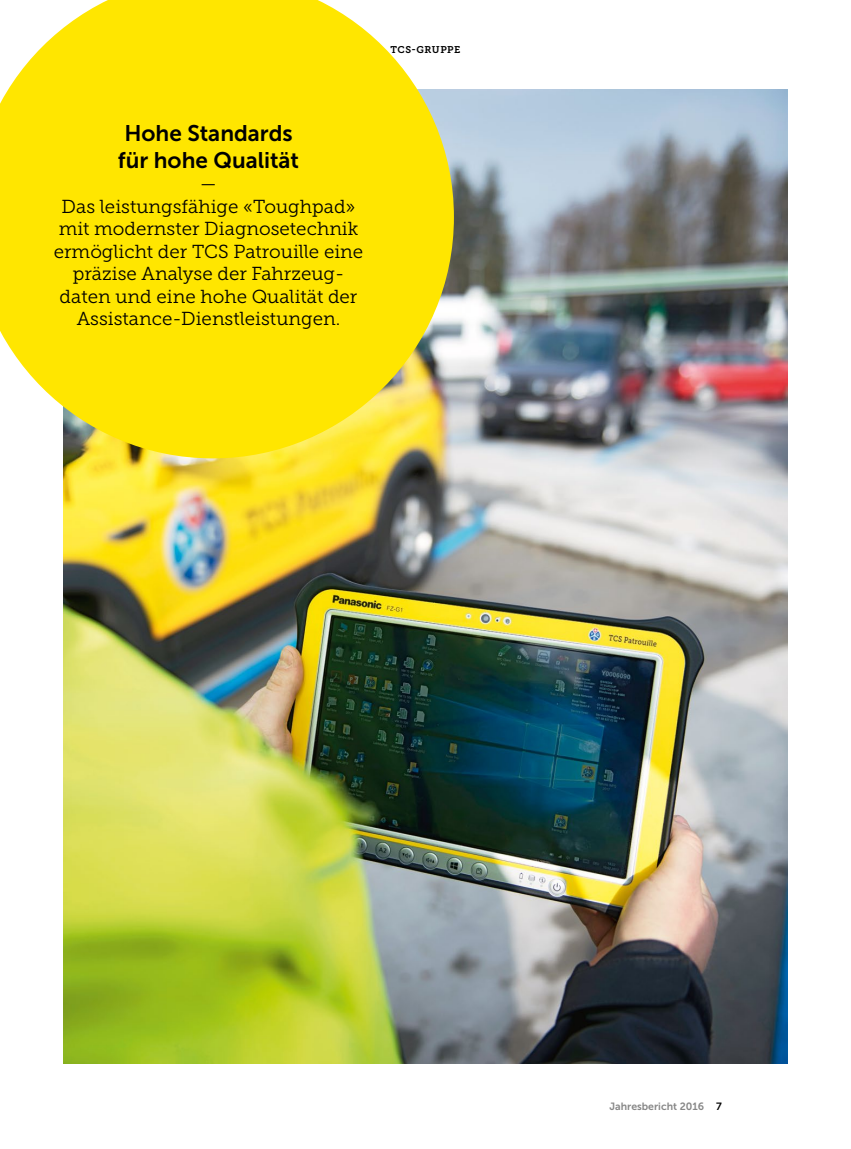
<style>
.page{position:relative;width:851px;height:1149px;background:#fff}
.page>*{position:absolute;margin:0;border:0;box-sizing:border-box;transform-origin:0 0}
.t1{font:22.5px/27px "Museo Sans 700";color:#000}
.t2{font:18.75px/22.5px "Museo Slab 300";color:#000;text-align:center}
.t3{font:10.5px "Museo Sans 700";color:#878787}
.t4{font:9.75px "Museo Slab 700";letter-spacing:.05em;color:#000}
.s1{color:#000}
</style>
<div class="page">
<img style="left:64px;top:89px;width:723px;height:974px">
<svg style="left:0;top:0;width:454px;height:458px;background:#fbe51c"></svg>
<p class="t4" style="left:390px;top:44px;width:71px">TCS-GRUPPE</p>
<p class="t1" style="left:118px;top:119px;width:183px">Hohe Standards für hohe Qualität</p>
<p class="t2" style="left:54px;top:173px;width:311px">—<br>Das leistungsfähige «Toughpad» mit modernster Diagnosetechnik ermöglicht der TCS Patrouille eine präzise Analyse der Fahrzeug&shy;daten und eine hohe Qualität der<br>Assistance-Dienstleistungen.</p>
<p class="t3" style="left:609px;top:1100px;width:114px">Jahresbericht 2016 <span class="s1">7</span></p>
</div>
